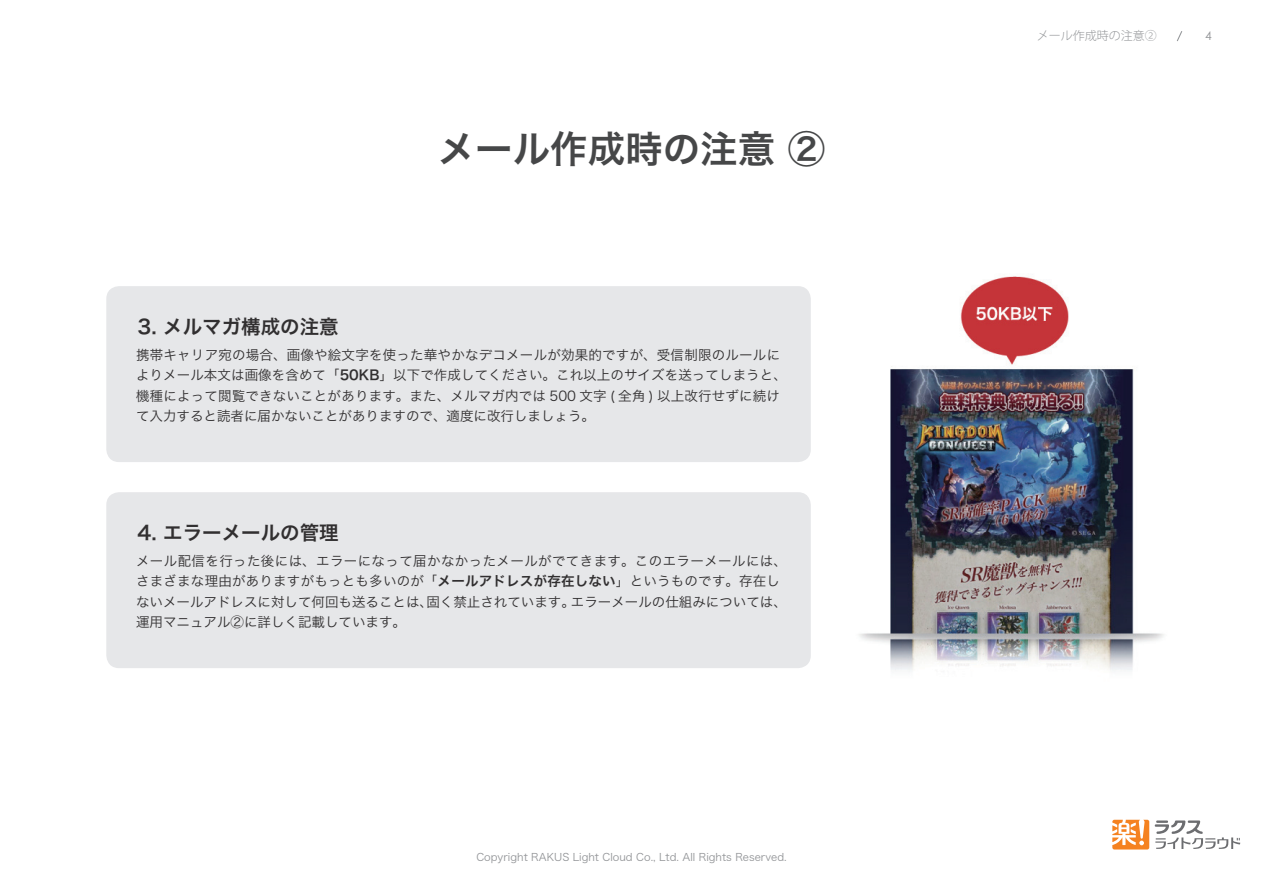
<style>
.page{position:relative;width:1263px;height:893px;background:#fff}
.page>*{position:absolute;margin:0;border:0;box-sizing:border-box;transform-origin:0 0}
.t1{font:37.5px "Hira Kaku Pro W6";color:#464748}
.t2{font:19.5px "Hira Kaku Pro W6";color:#312f30}
.t3{font:13.5px/20.4px "Hira Kaku Pro W3";letter-spacing:.015em;color:#312f30}
.t4{font:300 12px "Koz Go Pro";color:#939598}
.t5{font:12px "Century Gothic";color:#939598}
.t6{font:10.5px "Hira Kaku Pro W3";color:#939598}
.s1{font-family:"Hira Kaku Pro W6"}
</style>
<div class="page">
<svg style="left:1177px;top:31px;width:6px;height:11px"></svg>
<svg style="left:1112px;top:820px;width:37px;height:29px"></svg>
<svg style="left:1155px;top:820px;width:85px;height:29px"></svg>
<img style="left:804px;top:276px;width:360px;height:395px">
<div style="left:106px;top:286px;width:705px;height:176px;background:#e6e7e9;border-radius:13px"></div>
<div style="left:106px;top:492px;width:705px;height:176px;background:#e6e7e9;border-radius:13px"></div>
<h1 class="t1" style="left:438px;top:115px;width:389px">メール作成時の注意 2</h1>
<h2 class="t2" style="left:138px;top:309px;width:203px">3. メルマガ構成の注意</h2>
<p class="t3" style="left:136px;top:344px;width:652px">携帯キャリア宛の場合、画像や絵文字を使った華やかなデコメールが効果的ですが、受信制限のルールによりメール本文は画像を含めて「<span class="s1">50KB</span>」以下で作成してください。これ以上のサイズを送ってしまうと、機種によって閲覧できないことがあります。また、メルマガ内では 500 文字 ( 全角 ) 以上改行せずに続けて入力すると読者に届かないことがありますので、適度に改行しましょう。</p>
<h2 class="t2" style="left:138px;top:515px;width:203px">4. エラーメールの管理</h2>
<p class="t3" style="left:136px;top:550px;width:652px">メール配信を行った後には、エラーになって届かなかったメールがでてきます。このエラーメールには、</p>
<p class="t3" style="left:136px;top:570px;width:646px">さまざまな理由がありますがもっとも多いのが「<span class="s1">メールアドレスが存在しない</span>」というものです。存在し</p>
<p class="t3" style="left:571px;top:591px;width:217px">エラーメールの仕組みについては、</p>
<p class="t3" style="left:136px;top:591px;width:299px">ないメールアドレスに対して何回も送ることは、運用マニュアル②に詳しく記載しています。</p>
<p class="t3" style="left:426px;top:591px;width:150px">固く禁止されています。</p>
<p class="t6" style="left:476px;top:848px;width:312px">Copyright RAKUS Light Cloud Co., Ltd. All Rights Reserved.</p>
<p class="t4" style="left:1037px;top:28px;width:121px">メール作成時の注意2</p>
<p class="t5" style="left:1205px;top:27px;width:8px">4</p>
</div>
